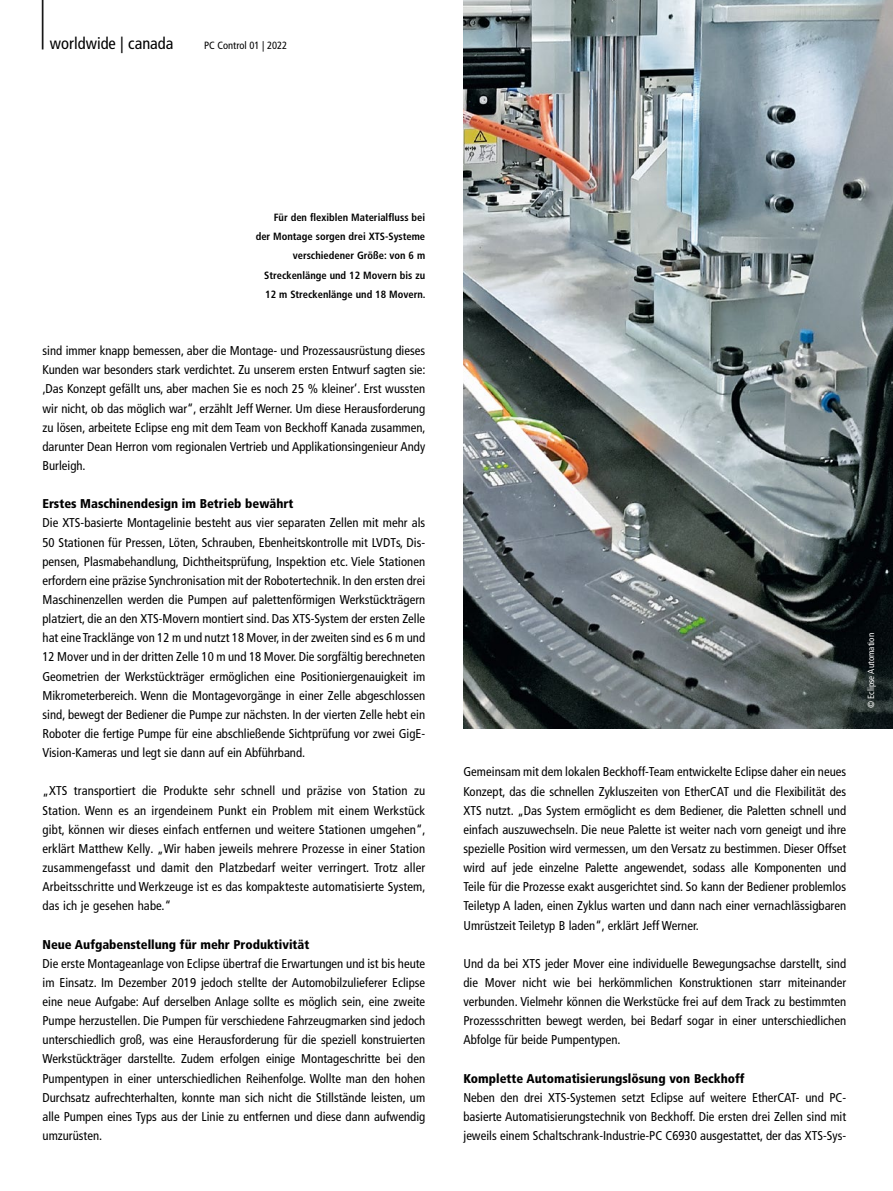
<style>
.page{position:relative;width:893px;height:1191px;background:#fff}
.page>*{position:absolute;margin:0;border:0;box-sizing:border-box;transform-origin:0 0}
.t1{font:300 condensed 61.8px "Frutiger LT Pro";color:#000;scale:.49 1}
.t2{font:condensed 16.5px "Frutiger LT Pro";color:#000}
.t3{font:condensed 12.75px/19.2px "Frutiger LT Pro";color:#000;text-align:justify}
.t4{font:900 condensed 12.75px "Frutiger LT Pro";color:#000}
.t5{font:700 condensed 10.5px/19.2px "Frutiger LT Pro";color:#000;text-align:right}
.t6{font:condensed 10.5px "Frutiger LT Pro";color:#000}
.t7{font:condensed 9px "Frutiger LT Pro";color:#fff}
</style>
<div class="page">
<img style="left:463px;top:0;width:430px;height:728px">
<h1 class="t1" style="left:39px;top:-23px;width:15px">|</h1>
<p class="t2" style="left:50px;top:34px;width:125px">worldwide | canada</p>
<p class="t6" style="left:204px;top:39px;width:85px">PC Control 01 | 2022</p>
<p class="t5" style="left:256px;top:208px;width:171px">Für den flexiblen Materialfluss bei<br>der Montage sorgen drei XTS-Systeme verschiedener Größe: von 6 m Streckenlänge und 12 Movern bis zu 12 m Streckenlänge und 18 Movern.</p>
<p class="t3" style="left:43px;top:341px;width:385px">sind immer knapp bemessen, aber die Montage- und Prozessausrüstung dieses Kunden war besonders stark verdichtet. Zu unserem ersten Entwurf sagten sie: ‚Das Konzept gefällt uns, aber machen Sie es noch 25 % kleiner‘. Erst wussten wir nicht, ob das möglich war“, erzählt Jeff Werner. Um diese Herausforderung zu lösen, arbeitete Eclipse eng mit dem Team von Beckhoff Kanada zusammen, darunter Dean Herron vom regionalen Vertrieb und Applikationsingenieur Andy Burleigh.</p>
<p class="t4" style="left:43px;top:496px;width:252px">Erstes Maschinendesign im Betrieb bewährt</p>
<p class="t3" style="left:43px;top:513px;width:384px">Die XTS-basierte Montagelinie besteht aus vier separaten Zellen mit mehr als 50 Stationen für Pressen, Löten, Schrauben, Ebenheitskontrolle mit LVDTs, Dis&shy;pensen, Plasmabehandlung, Dichtheitsprüfung, Inspektion etc. Viele Stationen erfordern eine präzise Synchronisation mit der Robotertechnik. In den ersten drei Maschinenzellen werden die Pumpen auf palettenförmigen Werkstückträgern platziert, die an den XTS-Movern montiert sind. Das XTS-System der ersten Zelle hat eine Tracklänge von 12 m und nutzt 18 Mover, in der zweiten sind es 6 m und 12 Mover und in der dritten Zelle 10 m und 18 Mover. Die sorgfältig berechneten Geometrien der Werkstückträger ermöglichen eine Positioniergenauigkeit im Mikrometerbereich. Wenn die Montagevorgänge in einer Zelle abgeschlossen sind, bewegt der Bediener die Pumpe zur nächsten. In der vierten Zelle hebt ein Roboter die fertige Pumpe für eine abschließende Sichtprüfung vor zwei GigE-Vision-Kameras und legt sie dann auf ein Abführband.</p>
<p class="t3" style="left:43px;top:781px;width:385px">„XTS transportiert die Produkte sehr schnell und präzise von Station zu Station. Wenn es an irgendeinem Punkt ein Problem mit einem Werkstück gibt, können wir dieses einfach entfernen und weitere Stationen umgehen“, erklärt Matthew Kelly. „Wir haben jeweils mehrere Prozesse in einer Station zusammengefasst und damit den Platzbedarf weiter verringert. Trotz aller Arbeitsschritte und Werkzeuge ist es das kompakteste automatisierte System, das ich je gesehen habe.“</p>
<p class="t4" style="left:43px;top:936px;width:268px">Neue Aufgabenstellung für mehr Produktivität</p>
<p class="t3" style="left:43px;top:953px;width:384px">Die erste Montageanlage von Eclipse übertraf die Erwartungen und ist bis heute im Einsatz. Im Dezember 2019 jedoch stellte der Automobilzulieferer Eclipse eine neue Aufgabe: Auf derselben Anlage sollte es möglich sein, eine zweite Pumpe herzustellen. Die Pumpen für verschiedene Fahrzeugmarken sind jedoch unterschiedlich groß, was eine Herausforderung für die speziell konstruierten Werkstückträger darstellte. Zudem erfolgen einige Montageschritte bei den Pumpentypen in einer unterschiedlichen Reihenfolge. Wollte man den hohen Durchsatz aufrechterhalten, konnte man sich nicht die Stillstände leisten, um alle Pumpen eines Typs aus der Linie zu entfernen und diese dann aufwendig umzurüsten.</p>
<p class="t7" style="left:866px;top:708px;width:77px;rotate:-90deg">© Eclipse Automation</p>
<p class="t3" style="left:463px;top:762px;width:384px">Gemeinsam mit dem lokalen Beckhoff-Team entwickelte Eclipse daher ein neues Konzept, das die schnellen Zykluszeiten von EtherCAT und die Flexibilität des XTS nutzt. „Das System ermöglicht es dem Bediener, die Paletten schnell und einfach auszuwechseln. Die neue Palette ist weiter nach vorn geneigt und ihre spezielle Position wird vermessen, um den Versatz zu bestimmen. Dieser Offset wird auf jede einzelne Palette angewendet, sodass alle Komponenten und Teile für die Prozesse exakt ausgerichtet sind. So kann der Bediener problemlos Teiletyp A laden, einen Zyklus warten und dann nach einer vernachlässigbaren Umrüstzeit Teiletyp B laden“, erklärt Jeff Werner.</p>
<p class="t3" style="left:463px;top:954px;width:384px">Und da bei XTS jeder Mover eine individuelle Bewegungsachse darstellt, sind die Mover nicht wie bei herkömmlichen Konstruktionen starr miteinander verbunden. Vielmehr können die Werkstücke frei auf dem Track zu bestimmten Prozessschritten bewegt werden, bei Bedarf sogar in einer unterschiedlichen Abfolge für beide Pumpentypen.</p>
<p class="t4" style="left:463px;top:1070px;width:283px">Komplette Automatisierungslösung von Beckhoff</p>
<p class="t3" style="left:463px;top:1087px;width:384px">Neben den drei XTS-Systemen setzt Eclipse auf weitere EtherCAT- und PC&shy;basierte Automatisierungstechnik von Beckhoff. Die ersten drei Zellen sind mit jeweils einem Schaltschrank-Industrie-PC C6930 ausgestattet, der das XTS-Sys-</p>
</div>
